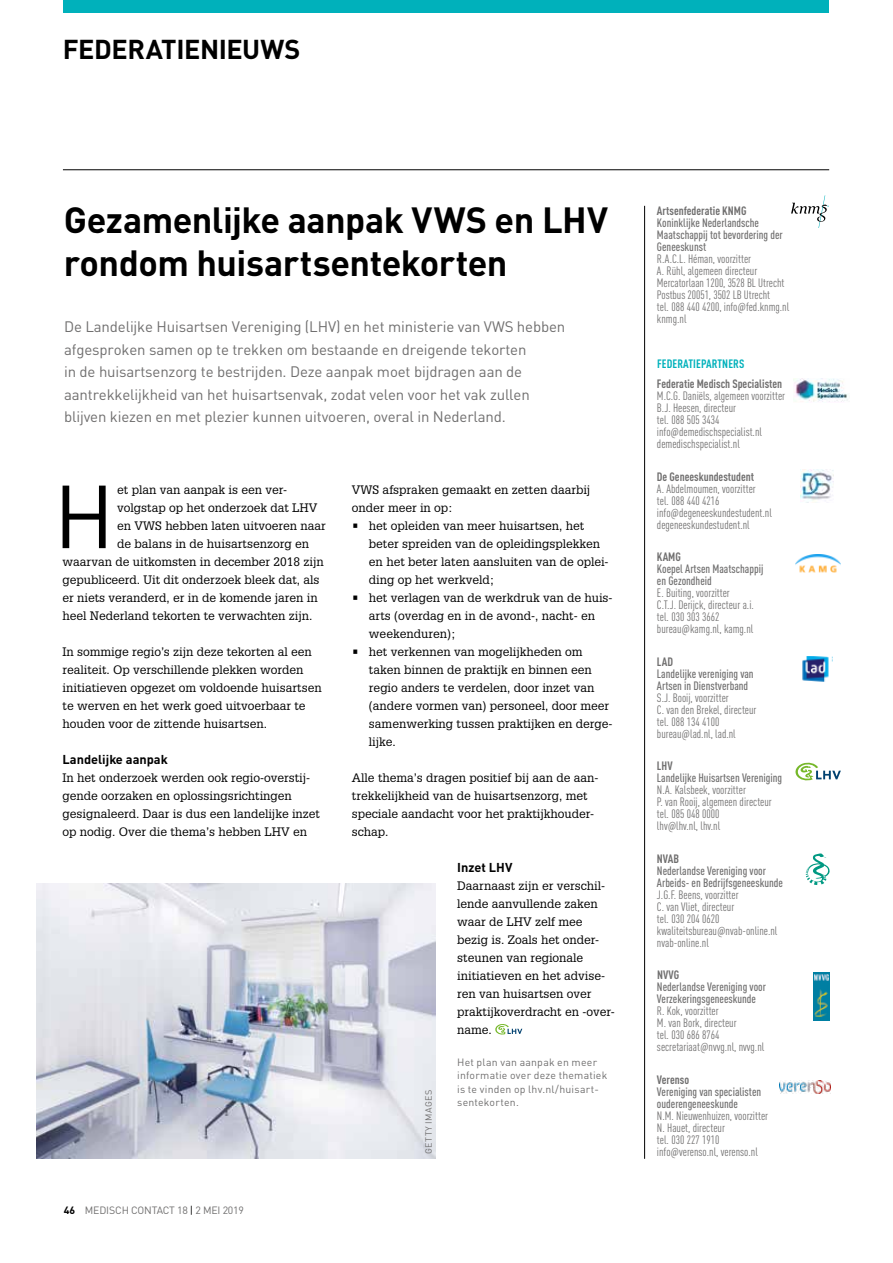
<style>
.page{position:relative;width:893px;height:1263px;background:#fff}
.page>*{position:absolute;margin:0;border:0;box-sizing:border-box;transform-origin:0 0}
.t1{font:87.9px "DINOT";color:#000}
.t2{font:700 36px/43.2px "DINOT";letter-spacing:-.015em;color:#000}
.t3{font:700 27px "DINOT";letter-spacing:-.015em;color:#000}
.t4{font:15px/22.5px "DINOT";letter-spacing:-.01em;color:#706f6f}
.t5{font:700 12.75px "DINOT";color:#000}
.t6{font:12px/18px "Glypha LT Std";color:#000}
.t7{font:condensed 12px/12px "DINOT";color:#706f6f}
.t8{font:500 condensed 12px/12px "DINOT";color:#706f6f}
.t9{font:700 condensed 12px "DINOT";color:#706f6f}
.t10{font:700 condensed 12px "DINOT";letter-spacing:.01em;color:#00b1bb}
.t11{font:10.5px/13.5px "DINOT";letter-spacing:.02em;color:#706f6f}
.t12{font:10.5px "DINOT";letter-spacing:-.015em;color:#706f6f}
.t13{font:9px "DINOT";letter-spacing:.06em;color:#706f6f}
.s1{font-weight:700;color:#000}
.s2{color:#000}
</style>
<div class="page">
<div style="left:64px;top:0;width:765px;height:13px;background:#00b1bb"></div>
<hr style="left:63px;top:169px;width:766px;height:1px;background:#000">
<hr style="left:644px;top:206px;width:1px;height:953px;background:#000">
<div style="left:814px;top:972px;width:15px;height:49px;background:#007fa2"></div>
<img style="left:814px;top:974px;width:15px;height:43px">
<svg style="left:795px;top:763px;width:46px;height:17px"></svg>
<img style="left:801px;top:470px;width:32px;height:32px">
<img style="left:802px;top:656px;width:30px;height:26px">
<svg style="left:806px;top:853px;width:23px;height:32px"></svg>
<img style="left:780px;top:1080px;width:50px;height:13px">
<img style="left:793px;top:378px;width:56px;height:24px">
<svg style="left:791px;top:196px;width:38px;height:32px"></svg>
<img style="left:795px;top:555px;width:45px;height:18px">
<svg style="left:495px;top:1024px;width:27px;height:10px"></svg>
<img style="left:36px;top:883px;width:400px;height:275px">
<h3 class="t3" style="left:63px;top:32px;width:239px">FEDERATIENIEUWS</h3>
<h2 class="t2" style="left:64px;top:197px;width:546px">Gezamenlijke aanpak VWS en LHV rondom huisartsentekorten</h2>
<p class="t4" style="left:64px;top:315px;width:503px">De Landelijke Huisartsen Vereniging (LHV) en het ministerie van VWS hebben afgesproken samen op te trekken om bestaande en dreigende tekorten<br>in de huisartsenzorg te bestrijden. Deze aanpak moet bijdragen aan de aantrekkelijkheid van het huisartsenvak, zodat velen voor het vak zullen blijven kiezen en met plezier kunnen uitvoeren, overal in Nederland.</p>
<h1 class="t1" style="left:54px;top:461px;width:63px">H</h1>
<p class="t6" style="left:117px;top:481px;width:171px">et plan van aanpak is een ver-</p>
<p class="t6" style="left:117px;top:499px;width:202px">volgstap op het onderzoek dat LHV</p>
<p class="t6" style="left:117px;top:517px;width:210px">en VWS hebben laten uitvoeren naar</p>
<p class="t6" style="left:117px;top:535px;width:193px">de balans in de huisartsenzorg en</p>
<p class="t6" style="left:63px;top:553px;width:263px">waarvan de uitkomsten in december 2018 zijn</p>
<p class="t6" style="left:63px;top:571px;width:258px">gepubliceerd. Uit dit onderzoek bleek dat, als</p>
<p class="t6" style="left:63px;top:589px;width:257px">er niets veranderd, er in de komende jaren in</p>
<p class="t6" style="left:63px;top:607px;width:251px">heel Nederland tekorten te verwachten zijn.</p>
<p class="t6" style="left:63px;top:643px;width:261px">In sommige regio’s zijn deze tekorten al een realiteit. Op verschillende plekken worden initiatieven opgezet om voldoende huisartsen te werven en het werk goed uitvoerbaar te houden voor de zittende huisartsen.</p>
<p class="t5" style="left:63px;top:751px;width:107px">Landelijke aanpak</p>
<p class="t6" style="left:63px;top:769px;width:259px">In het onderzoek werden ook regio-overstij&shy;gende oorzaken en oplossingsrichtingen gesignaleerd. Daar is dus een landelijke inzet op nodig. Over die thema’s hebben LHV en</p>
<p class="t12" style="left:64px;top:1204px;width:182px"><span class="s1">46</span> MEDISCH CONTACT 18 <span class="s2">|</span> 2 MEI 2019</p>
<p class="t6" style="left:352px;top:481px;width:240px">VWS afspraken gemaakt en zetten daarbij onder meer in op:</p>
<p class="t6" style="left:369px;top:517px;width:241px;text-indent:-17px">• het opleiden van meer huisartsen, het beter spreiden van de opleidingsplekken en het beter laten aansluiten van de oplei&shy;ding op het werkveld;</p>
<p class="t6" style="left:369px;top:589px;width:245px;text-indent:-17px">• het verlagen van de werkdruk van de huis&shy;arts (overdag en in de avond-, nacht- en weekenduren);</p>
<p class="t6" style="left:369px;top:643px;width:245px;text-indent:-17px">• het verkennen van mogelijkheden om taken binnen de praktijk en binnen een regio anders te verdelen, door inzet van (andere vormen van) personeel, door meer samenwerking tussen praktijken en derge&shy;lijke.</p>
<p class="t6" style="left:352px;top:769px;width:248px">Alle thema’s dragen positief bij aan de aan&shy;trekkelijkheid van de huisartsenzorg, met speciale aandacht voor het praktijkhouder&shy;schap.</p>
<p class="t5" style="left:457px;top:859px;width:57px">Inzet LHV</p>
<p class="t6" style="left:457px;top:877px;width:159px">Daarnaast zijn er verschil&shy;lende aanvullende zaken waar de LHV zelf mee bezig is. Zoals het onder&shy;steunen van regionale initiatieven en het advise&shy;ren van huisartsen over praktijkoverdracht en -over&shy;name.</p>
<p class="t11" style="left:457px;top:1055px;width:152px">Het plan van aanpak en meer informatie over deze thematiek is te vinden op lhv.nl/huisart&shy;sentekorten.</p>
<p class="t13" style="left:423px;top:1154px;width:66px;rotate:-90deg">GETTY IMAGES</p>
<p class="t9" style="left:657px;top:203px;width:91px">Artsenfederatie KNMG</p>
<p class="t8" style="left:657px;top:217px;width:127px">Koninklijke Nederlandsche<br>Maatschappij tot bevordering der<br>Geneeskunst</p>
<p class="t7" style="left:657px;top:253px;width:134px">R.A.C.L. Héman, voorzitter<br>A. Rühl, algemeen directeur<br>Mercatorlaan 1200, 3528 BL Utrecht<br>Postbus 20051, 3502 LB Utrecht<br>tel. 088 440 4200, info@fed.knmg.nl knmg.nl</p>
<p class="t10" style="left:657px;top:356px;width:89px">FEDERATIEPARTNERS</p>
<p class="t9" style="left:657px;top:376px;width:127px">Federatie Medisch Specialisten</p>
<p class="t7" style="left:657px;top:390px;width:130px">M.C.G. Daniëls, algemeen voorzitter<br>B.J. Heesen, directeur<br>tel. 088 505 3434 info@demedischspecialist.nl demedischspecialist.nl</p>
<p class="t9" style="left:657px;top:469px;width:99px">De Geneeskundestudent</p>
<p class="t7" style="left:657px;top:482px;width:116px">A. Abdelmoumen, voorzitter<br>tel. 088 440 4216 info@degeneeskundestudent.nl degeneeskundestudent.nl</p>
<p class="t9" style="left:657px;top:549px;width:25px">KAMG</p>
<p class="t8" style="left:657px;top:563px;width:108px">Koepel Artsen Maatschappij en Gezondheid</p>
<p class="t7" style="left:657px;top:587px;width:98px">E. Buiting, voorzitter<br>C.T.J. Derijck, directeur a.i. tel. 030 303 3662 bureau@kamg.nl, kamg.nl</p>
<p class="t9" style="left:657px;top:654px;width:18px">LAD</p>
<p class="t8" style="left:657px;top:667px;width:98px">Landelijke vereniging van<br>Artsen in Dienstverband</p>
<p class="t7" style="left:657px;top:691px;width:101px">S.J. Booij, voorzitter<br>C. van den Brekel, directeur tel. 088 134 4100 bureau@lad.nl, lad.nl</p>
<p class="t9" style="left:657px;top:758px;width:17px">LHV</p>
<p class="t8" style="left:657px;top:772px;width:127px">Landelijke Huisartsen Vereniging</p>
<p class="t7" style="left:657px;top:784px;width:116px">N.A. Kalsbeek, voorzitter<br>P. van Rooij, algemeen directeur tel. 085 048 0000<br>lhv@lhv.nl, lhv.nl</p>
<p class="t9" style="left:657px;top:851px;width:24px">NVAB</p>
<p class="t8" style="left:657px;top:864px;width:127px">Nederlandse Vereniging voor<br>Arbeids- en Bedrijfsgeneeskunde</p>
<p class="t7" style="left:657px;top:888px;width:122px">J.G.F. Beens, voorzitter<br>C. van Vliet, directeur<br>tel. 030 204 0620 kwaliteitsbureau@nvab-online.nl nvab-online.nl</p>
<p class="t9" style="left:657px;top:967px;width:24px">NVVG</p>
<p class="t8" style="left:657px;top:981px;width:110px">Nederlandse Vereniging voor<br>Verzekeringsgeneeskunde</p>
<p class="t7" style="left:657px;top:1005px;width:109px">R. Kok, voorzitter<br>M. van Bork, directeur<br>tel. 030 686 8764 secretariaat@nvvg.nl, nvvg.nl</p>
<p class="t9" style="left:657px;top:1072px;width:34px">Verenso</p>
<p class="t8" style="left:657px;top:1085px;width:106px">Vereniging van specialisten ouderengeneeskunde</p>
<p class="t7" style="left:657px;top:1109px;width:113px">N.M. Nieuwenhuizen, voorzitter<br>N. Hauet, directeur<br>tel. 030 227 1910 info@verenso.nl, verenso.nl</p>
</div>
